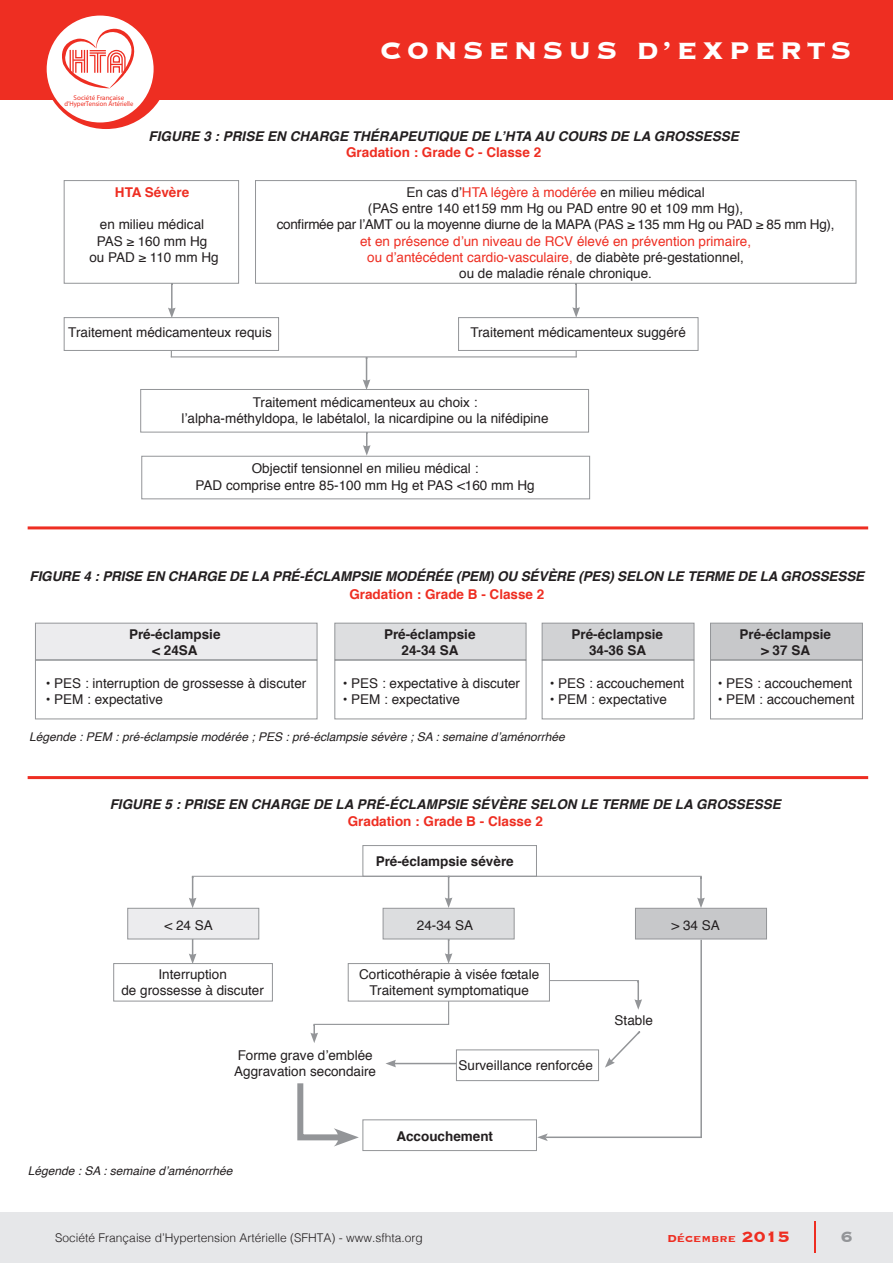
<style>
.page{position:relative;width:893px;height:1263px;background:#fff}
.page>*{position:absolute;margin:0;border:0;box-sizing:border-box;transform-origin:0 0}
.t1{font:700 31.35px "Copperplate";letter-spacing:.15em;color:#fff}
.t2{font:700 19.5px "Copperplate";color:#939598}
.t3{font:13.5px/16.2px "Helvetica";color:#231f20;text-align:center}
.t4{font:italic 700 13.5px "Helvetica";color:#231f20}
.t5{font:700 13.5px "Helvetica";color:#231f20}
.t6{font:700 13.5px "Helvetica";color:#ee2e22}
.t7{font:13.5px "Helvetica";letter-spacing:-.02em;color:#231f20}
.t8{font:13.5px "Helvetica";color:#ee2e22}
.t9{font:700 13.5px "Copperplate";color:#ee2e22}
.t10{font:italic 12px "Helvetica";color:#231f20}
.t11{font:300 12px "Helvetica";color:#231f20}
.t12{font:700 6.9px/6.6px "Bliss";color:#ee2e22;text-align:center}
.s1{color:#ee2e22}
.s2{font-size:19.5px}
</style>
<div class="page">
<div style="left:0;top:1212px;width:893px;height:51px;background:#e6e7e9"></div>
<hr style="left:814px;top:1221px;width:2px;height:32px;background:#ee2e22">
<div style="left:0;top:0;width:893px;height:100px;background:#ee2e22"></div>
<div style="left:42px;top:2px;width:128px;height:127px;background:#ee2e22;border-radius:50%"></div>
<div style="left:47px;top:16px;width:107px;height:106px;background:#fff;border-radius:50%"></div>
<svg style="left:57px;top:23px;width:86px;height:65px"></svg>
<hr style="left:28px;top:526px;width:840px;height:3px;background:#ee2e22">
<hr style="left:28px;top:776px;width:840px;height:3px;background:#ee2e22">
<hr style="left:171px;top:283px;width:2px;height:27px;background:#939598">
<svg style="left:168px;top:308px;width:8px;height:9px"></svg>
<hr style="left:575px;top:283px;width:2px;height:26px;background:#939598">
<svg style="left:572px;top:307px;width:8px;height:10px"></svg>
<svg style="left:363px;top:357px;width:7px;height:32px"></svg>
<svg style="left:363px;top:432px;width:8px;height:24px"></svg>
<div style="left:64px;top:180px;width:175px;height:104px;border:1px solid #939598"></div>
<div style="left:64px;top:317px;width:215px;height:34px;border:1px solid #939598"></div>
<div style="left:140px;top:389px;width:449px;height:43px;border:1px solid #939598"></div>
<div style="left:141px;top:456px;width:449px;height:43px;border:1px solid #939598"></div>
<div style="left:255px;top:180px;width:601px;height:104px;border:1px solid #939598"></div>
<div style="left:458px;top:317px;width:240px;height:34px;border:1px solid #939598"></div>
<div style="left:35px;top:623px;width:282px;height:37px;background:#ececee;border:1px solid #939598"></div>
<div style="left:35px;top:660px;width:282px;height:59px;border:1px solid #939598"></div>
<div style="left:334px;top:623px;width:192px;height:37px;background:#dddee0;border:1px solid #939598"></div>
<div style="left:334px;top:660px;width:192px;height:59px;border:1px solid #939598"></div>
<div style="left:542px;top:623px;width:152px;height:37px;background:#d1d2d4;border:1px solid #939598"></div>
<div style="left:542px;top:660px;width:152px;height:59px;border:1px solid #939598"></div>
<div style="left:710px;top:623px;width:153px;height:37px;background:#c7c8ca;border:1px solid #939598"></div>
<div style="left:710px;top:660px;width:153px;height:59px;border:1px solid #939598"></div>
<hr style="left:171px;top:356px;width:406px;height:1px;background:#939598">
<svg style="left:445px;top:877px;width:7px;height:31px"></svg>
<svg style="left:445px;top:939px;width:7px;height:24px"></svg>
<svg style="left:189px;top:876px;width:7px;height:32px"></svg>
<svg style="left:189px;top:939px;width:7px;height:24px"></svg>
<hr style="left:700px;top:876px;width:2px;height:24px;background:#939598">
<svg style="left:697px;top:897px;width:8px;height:11px"></svg>
<hr style="left:637px;top:981px;width:2px;height:20px;background:#939598">
<div style="left:362px;top:845px;width:175px;height:32px;border:1px solid #939598"></div>
<div style="left:362px;top:1119px;width:175px;height:32px;border:1px solid #939598"></div>
<div style="left:456px;top:1049px;width:143px;height:32px;border:1px solid #939598"></div>
<div style="left:348px;top:963px;width:202px;height:38px;border:1px solid #939598"></div>
<div style="left:113px;top:963px;width:160px;height:38px;border:1px solid #939598"></div>
<div style="left:383px;top:908px;width:131px;height:31px;background:#dcdddf;border:1px solid #939598"></div>
<div style="left:635px;top:908px;width:132px;height:31px;background:#c7c8ca;border:1px solid #939598"></div>
<div style="left:127px;top:908px;width:132px;height:31px;background:#ececee;border:1px solid #939598"></div>
<hr style="left:192px;top:876px;width:510px;height:1px;background:#939598">
<hr style="left:550px;top:980px;width:89px;height:1px;background:#939598">
<svg style="left:310px;top:1000px;width:140px;height:43px"></svg>
<svg style="left:605px;top:999px;width:37px;height:68px"></svg>
<hr style="left:394px;top:1063px;width:63px;height:1px;background:#939598">
<svg style="left:385px;top:1060px;width:11px;height:7px"></svg>
<svg style="left:297px;top:1083px;width:62px;height:63px"></svg>
<hr style="left:700px;top:940px;width:2px;height:197px;background:#939598">
<hr style="left:545px;top:1136px;width:157px;height:2px;background:#939598">
<svg style="left:537px;top:1133px;width:11px;height:8px"></svg>
<p class="t12" style="left:64px;top:94px;width:70px">Société Française d’HyperTension Artérielle</p>
<h1 class="t1" style="left:380px;top:30px;width:473px">CONSENSUS D’EXPERTS</h1>
<p class="t4" style="left:149px;top:125px;width:592px">FIGURE 3 : PRISE EN CHARGE THÉRAPEUTIQUE DE L’HTA AU COURS DE LA GROSSESSE</p>
<p class="t6" style="left:346px;top:141px;width:197px">Gradation : Grade C - Classe 2</p>
<p class="t6" style="left:115px;top:181px;width:76px">HTA Sévère</p>
<p class="t3" style="left:368px;top:185px;width:377px">En cas d’<span class="s1">HTA légère à modérée</span> en milieu médical<br>(PAS entre 140 et159 mm Hg ou PAD entre 90 et 109 mm Hg),</p>
<p class="t3" style="left:100px;top:217px;width:106px">en milieu médical</p>
<p class="t7" style="left:277px;top:214px;width:559px">confirmée par l’AMT ou la moyenne diurne de la MAPA (PAS ≥ 135 mm Hg ou PAD ≥ 85 mm Hg),</p>
<p class="t3" style="left:97px;top:233px;width:112px">PAS ≥ 160 mm Hg</p>
<p class="t8" style="left:360px;top:230px;width:392px">et en présence d’un niveau de RCV élevé en prévention primaire,</p>
<p class="t3" style="left:89px;top:249px;width:131px">ou PAD ≥ 110 mm Hg</p>
<p class="t3" style="left:367px;top:249px;width:378px"><span class="s1">ou d’antécédent cardio-vasculaire,</span> de diabète pré-gestationnel, ou de maladie rénale chronique.</p>
<p class="t3" style="left:68px;top:325px;width:205px">Traitement médicamenteux requis</p>
<p class="t3" style="left:470px;top:325px;width:217px">Traitement médicamenteux suggéré</p>
<p class="t3" style="left:182px;top:394px;width:368px">Traitement médicamenteux au choix :<br>l’alpha-méthyldopa, le labétalol, la nicardipine ou la nifédipine</p>
<p class="t3" style="left:196px;top:461px;width:341px">Objectif tensionnel en milieu médical :<br>PAD comprise entre 85-100 mm Hg et PAS &lt;160 mm Hg</p>
<p class="t4" style="left:30px;top:565px;width:836px">FIGURE 4 : PRISE EN CHARGE DE LA PRÉ-ÉCLAMPSIE MODÉRÉE (PEM) OU SÉVÈRE (PES) SELON LE TERME DE LA GROSSESSE</p>
<p class="t6" style="left:349px;top:583px;width:197px">Gradation : Grade B - Classe 2</p>
<p class="t5" style="left:129px;top:624px;width:93px">Pré-éclampsie</p>
<p class="t5" style="left:384px;top:624px;width:93px">Pré-éclampsie</p>
<p class="t5" style="left:571px;top:624px;width:93px">Pré-éclampsie</p>
<p class="t5" style="left:739px;top:624px;width:93px">Pré-éclampsie</p>
<p class="t5" style="left:152px;top:640px;width:47px">&lt; 24SA</p>
<p class="t5" style="left:402px;top:640px;width:59px">24-34 SA</p>
<p class="t5" style="left:589px;top:640px;width:59px">34-36 SA</p>
<p class="t5" style="left:761px;top:640px;width:51px">&gt; 37 SA</p>
<p class="t3" style="left:46px;top:675px;width:262px">• PES : interruption de grossesse à discuter</p>
<p class="t3" style="left:343px;top:675px;width:179px">• PES : expectative à discuter</p>
<p class="t3" style="left:550px;top:675px;width:136px">• PES : accouchement</p>
<p class="t3" style="left:718px;top:675px;width:136px">• PES : accouchement</p>
<p class="t3" style="left:46px;top:692px;width:119px">• PEM : expectative</p>
<p class="t3" style="left:343px;top:692px;width:119px">• PEM : expectative</p>
<p class="t3" style="left:550px;top:692px;width:119px">• PEM : expectative</p>
<p class="t3" style="left:718px;top:692px;width:138px">• PEM : accouchement</p>
<p class="t10" style="left:29px;top:727px;width:537px">Légende : PEM : pré-éclampsie modérée ; PES : pré-éclampsie sévère ; SA : semaine d’aménorrhée</p>
<p class="t4" style="left:110px;top:793px;width:673px">FIGURE 5 : PRISE EN CHARGE DE LA PRÉ-ÉCLAMPSIE SÉVÈRE SELON LE TERME DE LA GROSSESSE</p>
<p class="t6" style="left:348px;top:810px;width:197px">Gradation : Grade B - Classe 2</p>
<p class="t5" style="left:376px;top:850px;width:140px">Pré-éclampsie sévère</p>
<p class="t3" style="left:164px;top:918px;width:50px">&lt; 24 SA</p>
<p class="t3" style="left:417px;top:918px;width:58px">24-34 SA</p>
<p class="t3" style="left:671px;top:918px;width:50px">&gt; 34 SA</p>
<p class="t3" style="left:159px;top:966px;width:70px">Interruption</p>
<p class="t3" style="left:359px;top:966px;width:182px">Corticothérapie à visée fœtale</p>
<p class="t3" style="left:121px;top:983px;width:144px">de grossesse à discuter</p>
<p class="t3" style="left:370px;top:983px;width:161px">Traitement symptomatique</p>
<p class="t3" style="left:615px;top:1012px;width:40px">Stable</p>
<p class="t3" style="left:234px;top:1047px;width:143px;text-align:left">Forme grave d’emblée<br>Aggravation secondaire</p>
<p class="t3" style="left:459px;top:1058px;width:136px">Surveillance renforcée</p>
<p class="t10" style="left:28px;top:1161px;width:206px">Légende : SA : semaine d’aménorrhée</p>
<p class="t5" style="left:396px;top:1125px;width:98px">Accouchement</p>
<p class="t11" style="left:55px;top:1227px;width:369px">Société Française d’Hypertension Artérielle (SFHTA) - www.sfhta.org</p>
<p class="t9" style="left:667px;top:1229px;width:124px">Décembre <span class="s2">2015</span></p>
<h2 class="t2" style="left:841px;top:1223px;width:13px">6</h2>
</div>
